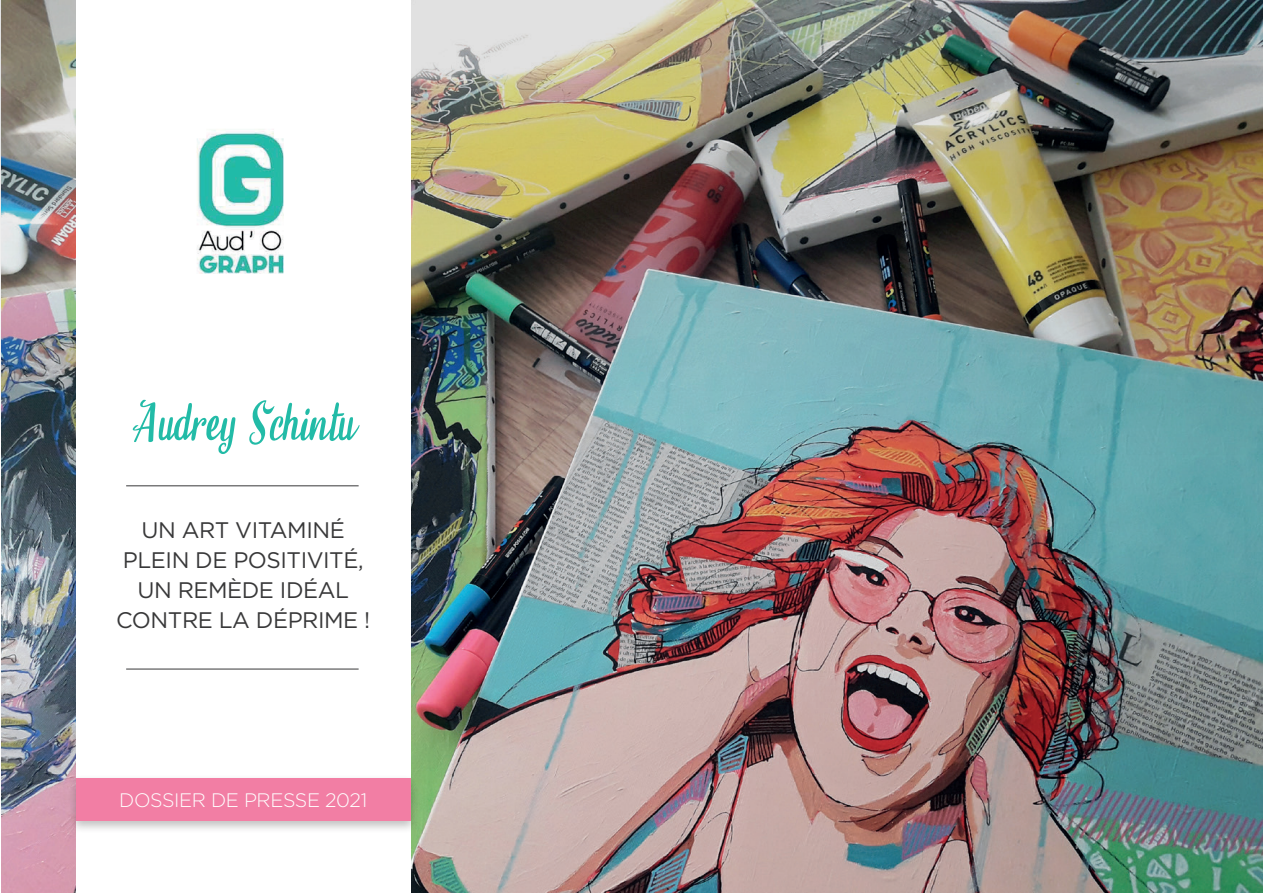
<style>
.page{position:relative;width:1263px;height:893px;background:#fff}
.page>*{position:absolute;margin:0;border:0;box-sizing:border-box;transform-origin:0 0}
.t1{font:54px "Believeit";color:#22bba7}
.t2{font:22.5px/30px "Gotham";letter-spacing:-.02em;color:#383839;text-align:center}
.t3{font:300 19.5px "Gotham";letter-spacing:-.02em;color:#fff}
</style>
<div class="page">
<img style="left:1px;top:0;width:1262px;height:893px">
<img style="left:1px;top:1px;width:1261px;height:496px">
<div style="left:76px;top:0;width:334px;height:893px;background:#fff"></div>
<hr style="left:126px;top:669px;width:233px;height:1px;background:#383839">
<hr style="left:126px;top:485px;width:233px;height:1px;background:#383839">
<div style="left:68px;top:774px;width:351px;height:59px;background:#231f20;opacity:.28"></div>
<div style="left:76px;top:778px;width:334px;height:43px;background:#f27ea4"></div>
<img style="left:197px;top:129px;width:87px;height:145px">
<h1 class="t1" style="left:131px;top:398px;width:226px">Audrey Schintu</h1>
<p class="t2" style="left:116px;top:514px;width:256px">UN ART VITAMINÉ<br>PLEIN DE POSITIVITÉ,<br>UN REMÈDE IDÉAL<br>CONTRE LA DÉPRIME !</p>
<p class="t3" style="left:119px;top:787px;width:249px">DOSSIER DE PRESSE 2021</p>
</div>
